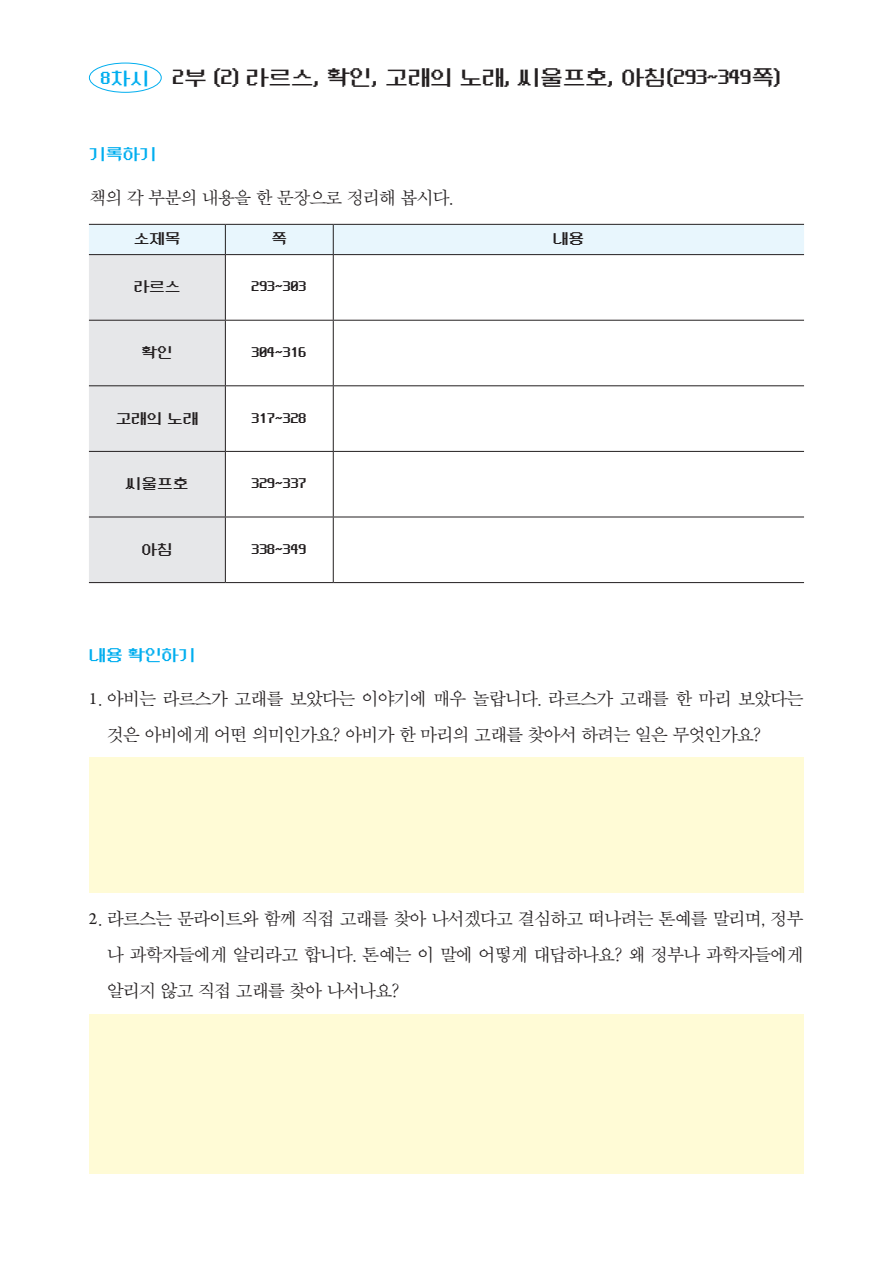
<style>
.page{position:relative;width:893px;height:1263px;background:#fff}
.page>*{position:absolute;margin:0;border:0;box-sizing:border-box;transform-origin:0 0}
.t1{font:22.95px "Neo Dunggeunmo Pro";letter-spacing:-.02em;color:#231f20}
.t2{font:18px/36px "SMSS Myung Jo 10 Std";letter-spacing:-.105em;color:#231f20}
.t3{font:17.25px "Neo Dunggeunmo Pro";letter-spacing:-.02em;color:#00aeef}
.t4{font:15.75px "Neo Dunggeunmo Pro";color:#231f20}
.s1{font-size:19.5px;color:#00aeef}
.s2{font-family:"Arno Pro"}
</style>
<div class="page">
<div style="left:89px;top:63px;width:73px;height:30px;border:1px solid #00aeef;border-radius:50%"></div>
<svg style="left:89px;top:224px;width:715px;height:359px"></svg>
<hr style="left:225px;top:255px;width:1px;height:65px;background:#231f20">
<hr style="left:333px;top:255px;width:1px;height:65px;background:#231f20">
<hr style="left:225px;top:321px;width:1px;height:64px;background:#231f20">
<hr style="left:333px;top:321px;width:1px;height:64px;background:#231f20">
<hr style="left:225px;top:386px;width:1px;height:65px;background:#231f20">
<hr style="left:333px;top:386px;width:1px;height:65px;background:#231f20">
<hr style="left:225px;top:452px;width:1px;height:65px;background:#231f20">
<hr style="left:333px;top:452px;width:1px;height:65px;background:#231f20">
<hr style="left:225px;top:517px;width:1px;height:65px;background:#231f20">
<hr style="left:333px;top:517px;width:1px;height:65px;background:#231f20">
<div style="left:89px;top:757px;width:715px;height:135px;background:#fffbd6"></div>
<div style="left:89px;top:1014px;width:715px;height:159px;background:#fffbd6"></div>
<p class="t1" style="left:101px;top:67px;width:682px"><span class="s1">8차시</span> 2부 (2) 라르스, 확인, 고래의 노래, 씨울프호, 아침(293~349쪽)</p>
<p class="t3" style="left:89px;top:146px;width:69px">기록하기</p>
<p class="t2" style="left:89px;top:180px;width:366px">책의 각 부분의 내용을 한 문장으로 정리해 봅시다.</p>
<p class="t4" style="left:134px;top:232px;width:48px">소제목</p>
<p class="t4" style="left:271px;top:232px;width:17px">쪽</p>
<p class="t4" style="left:553px;top:232px;width:33px">내용</p>
<p class="t4" style="left:134px;top:280px;width:48px">라르스</p>
<p class="t4" style="left:252px;top:280px;width:56px">293~303</p>
<p class="t4" style="left:141px;top:345px;width:33px">확인</p>
<p class="t4" style="left:252px;top:345px;width:56px">304~316</p>
<p class="t4" style="left:116px;top:411px;width:84px">고래의 노래</p>
<p class="t4" style="left:252px;top:411px;width:56px">317~328</p>
<p class="t4" style="left:126px;top:476px;width:64px">씨울프호</p>
<p class="t4" style="left:252px;top:476px;width:56px">329~337</p>
<p class="t4" style="left:141px;top:542px;width:33px">아침</p>
<p class="t4" style="left:252px;top:542px;width:56px">338~349</p>
<p class="t3" style="left:89px;top:647px;width:108px">내용 확인하기</p>
<p class="t2" style="left:107px;top:681px;width:699px;text-indent:-18px"><span class="s2">1</span>. 아비는 라르스가 고래를 보았다는 이야기에 매우 놀랍니다. 라르스가 고래를 한 마리 보았다는 것은 아비에게 어떤 의미인가요? 아비가 한 마리의 고래를 찾아서 하려는 일은 무엇인가요?</p>
<p class="t2" style="left:107px;top:901px;width:699px;text-align:justify;text-indent:-18px"><span class="s2">2</span>. 라르스는 문라이트와 함께 직접 고래를 찾아 나서겠다고 결심하고 떠나려는 톤예를 말리며, 정부 나 과학자들에게 알리라고 합니다. 톤예는 이 말에 어떻게 대답하나요? 왜 정부나 과학자들에게 알리지 않고 직접 고래를 찾아 나서나요?</p>
</div>
